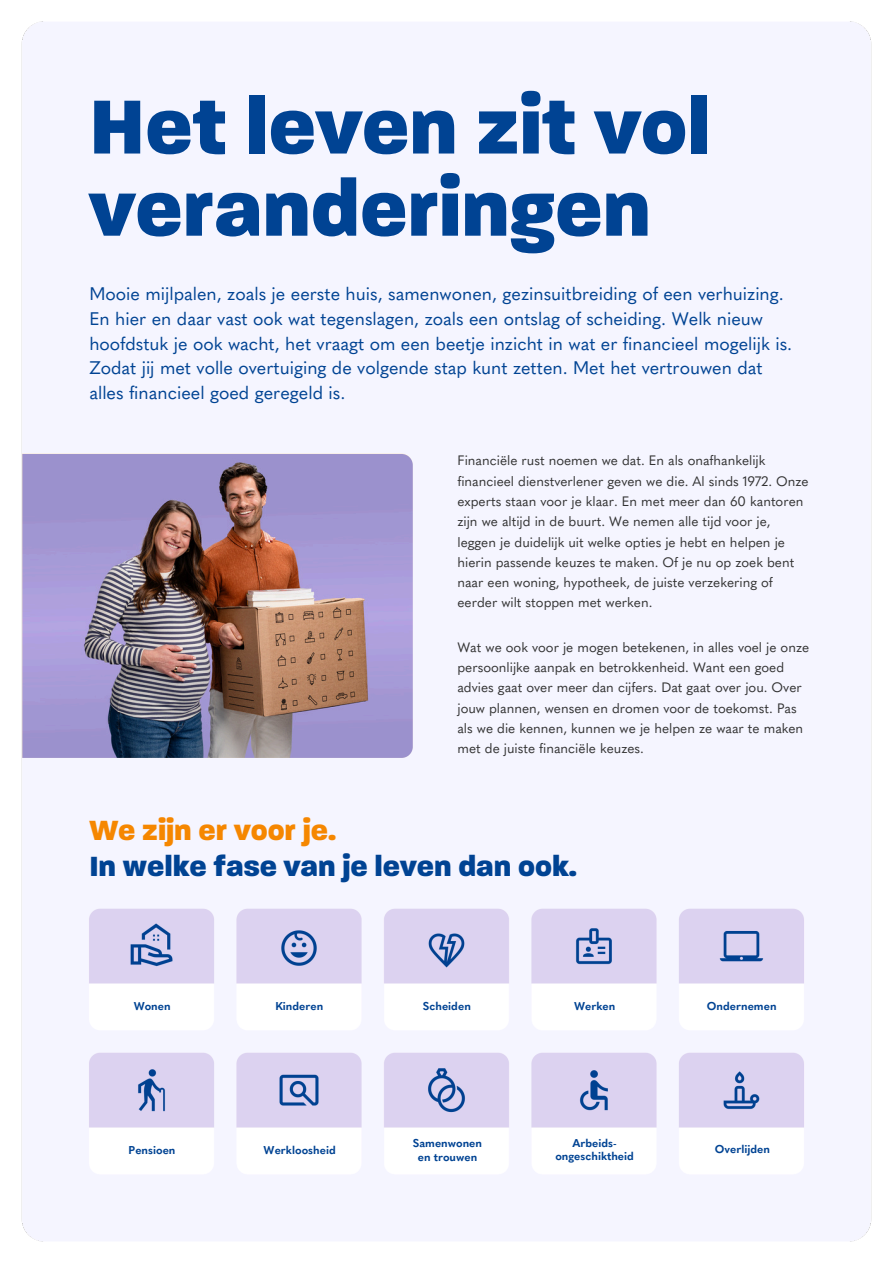
<style>
.page{position:relative;width:894px;height:1264px;background:#fff}
.page>*{position:absolute;margin:0;border:0;box-sizing:border-box;transform-origin:0 0}
.t1{font:800 82.5px/82.2px "Paralucent";color:#004393}
.t2{font:800 30px/36px "Paralucent";color:#004393}
.t3{font:18px/24.8px "Quasimoda";color:#004393}
.t4{font:13.5px/20.2px "Quasimoda";color:#333}
.t5{font:700 11.25px/13.5px "Quasimoda";color:#004393;text-align:center}
.s1{color:#f58700}
</style>
<div class="page">
<img style="left:21px;top:21px;width:851px;height:1221px">
<img style="left:22px;top:454px;width:390px;height:303px">
<p class="t1" style="left:89px;top:92px;width:622px">Het leven zit vol veranderingen</p>
<h1 class="t3" style="left:89px;top:281px;width:704px">Mooie mijlpalen, zoals je eerste huis, samenwonen, gezinsuitbreiding of een verhuizing.<br>En hier en daar vast ook wat tegenslagen, zoals een ontslag of scheiding. Welk nieuw hoofdstuk je ook wacht, het vraagt om een beetje inzicht in wat er financieel mogelijk is.<br>Zodat jij met volle overtuiging de volgende stap kunt zetten. Met het vertrouwen dat alles financieel goed geregeld is.</h1>
<p class="t4" style="left:457px;top:450px;width:353px">Financiële rust noemen we dat. En als onafhankelijk financieel dienstverlener geven we die. Al sinds 1972. Onze experts staan voor je klaar. En met meer dan 60 kantoren zijn we altijd in de buurt. We nemen alle tijd voor je, leggen je duidelijk uit welke opties je hebt en helpen je hierin passende keuzes te maken. Of je nu op zoek bent naar een woning, hypotheek, de juiste verzekering of eerder wilt stoppen met werken.</p>
<p class="t4" style="left:457px;top:637px;width:353px">Wat we ook voor je mogen betekenen, in alles voel je onze persoonlijke aanpak en betrokkenheid. Want een goed advies gaat over meer dan cijfers. Dat gaat over jou. Over jouw plannen, wensen en dromen voor de toekomst. Pas als we die kennen, kunnen we je helpen ze waar te maken met de juiste financiële keuzes.</p>
<h3 class="t2" style="left:89px;top:814px;width:489px"><span class="s1">We zijn er voor je.<br></span>In welke fase van je leven dan ook.</h3>
<p class="t5" style="left:134px;top:999px;width:39px">Wonen</p>
<h4 class="t5" style="left:275px;top:999px;width:49px">Kinderen</h4>
<p class="t5" style="left:422px;top:999px;width:50px">Scheiden</p>
<p class="t5" style="left:574px;top:999px;width:43px">Werken</p>
<p class="t5" style="left:706px;top:999px;width:71px">Ondernemen</p>
<h4 class="t5" style="left:129px;top:1143px;width:48px">Pensioen</h4>
<h2 class="t5" style="left:263px;top:1143px;width:74px">Werkloosheid</h2>
<p class="t5" style="left:413px;top:1136px;width:71px">Samenwonen en trouwen</p>
<p class="t5" style="left:572px;top:1135px;width:46px">Arbeids-</p>
<p class="t5" style="left:555px;top:1149px;width:80px">ongeschiktheid</p>
<p class="t5" style="left:714px;top:1142px;width:57px">Overlijden</p>
</div>
